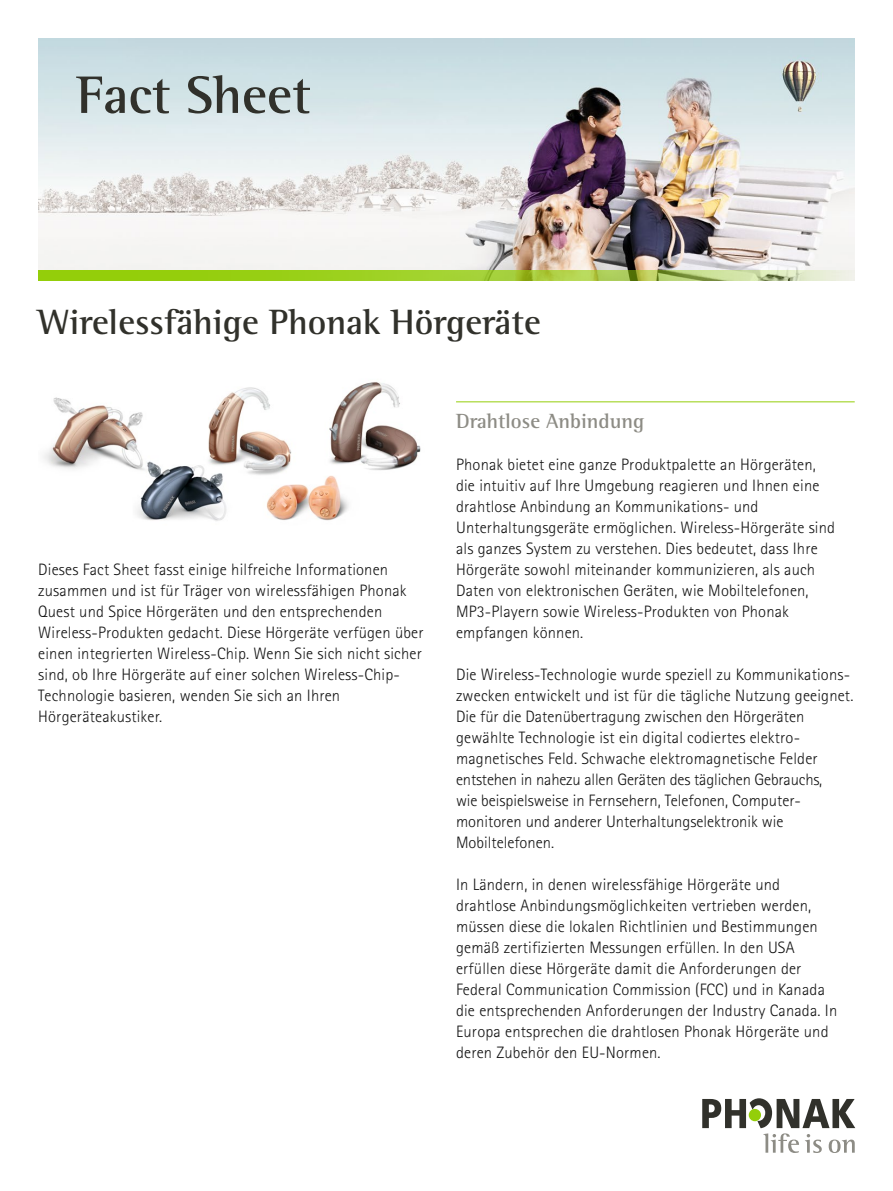
<style>
.page{position:relative;width:893px;height:1191px;background:#fff}
.page>*{position:absolute;margin:0;border:0;box-sizing:border-box;transform-origin:0 0}
.PHO_Headline_36pt_Gr{font:700 54px "Rotis Semi Serif Pro";color:#31312b}
.PHO_Headline_24pt_Gr{font:700 36px "Rotis Semi Serif Pro";color:#31312b}
.PHO_Subtitle1_14pt_L{font:700 21px "Rotis Semi Serif Pro";color:#8d8c85}
.PHO_Bodycopy_11pt_Bl{font:300 16.5px/21px "Rotis Sans Serif Pro";letter-spacing:.01em;color:#141414}
</style>
<div class="page">
<svg style="left:702px;top:1098px;width:153px;height:55px"></svg>
<img style="left:38px;top:38px;width:817px;height:232px">
<svg style="left:38px;top:270px;width:817px;height:11px;background:#a7cf42"></svg>
<img style="left:43px;top:397px;width:100px;height:72px">
<img style="left:329px;top:382px;width:92px;height:88px">
<img style="left:208px;top:387px;width:84px;height:88px">
<img style="left:125px;top:449px;width:115px;height:72px">
<img style="left:254px;top:467px;width:113px;height:54px">
<hr style="left:456px;top:401px;width:399px;height:1px;background:#94ce0a">
<p class="PHO_Headline_36pt_Gr" style="left:77px;top:62px;width:236px">Fact Sheet</p>
<p class="PHO_Headline_36pt_Gr" style="left:77px;top:62px;width:342px">Phonak Insight</p>
<p class="PHO_Headline_24pt_Gr" style="left:38px;top:300px;width:504px">Wirelessfähige Phonak Hörgeräte</p>
<p class="PHO_Bodycopy_11pt_Bl" style="left:38px;top:559px;width:387px">Dieses Fact Sheet fasst einige hilfreiche Informationen zusammen und ist für Träger von wirelessfähigen Phonak Quest und Spice Hörgeräten und den entsprechenden Wireless-Produkten gedacht. Diese Hörgeräte verfügen über einen integrierten Wireless-Chip. Wenn Sie sich nicht sicher sind, ob Ihre Hörgeräte auf einer solchen Wireless-Chip-Technologie basieren, wenden Sie sich an Ihren Hörgeräteakustiker.</p>
<p class="PHO_Subtitle1_14pt_L" style="left:456px;top:408px;width:190px">Drahtlose Anbindung</p>
<p class="PHO_Bodycopy_11pt_Bl" style="left:456px;top:454px;width:381px">Phonak bietet eine ganze Produktpalette an Hörgeräten, die intuitiv auf Ihre Umgebung reagieren und Ihnen eine drahtlose Anbindung an Kommunikations- und Unterhaltungsgeräte ermöglichen. Wireless-Hörgeräte sind als ganzes System zu verstehen. Dies bedeutet, dass Ihre Hörgeräte sowohl miteinander kommunizieren, als auch Daten von elektronischen Geräten, wie Mobiltelefonen, MP3-Playern sowie Wireless-Produkten von Phonak empfangen können.</p>
<p class="PHO_Bodycopy_11pt_Bl" style="left:456px;top:664px;width:399px">Die Wireless-Technologie wurde speziell zu Kommunikations&shy;zwecken entwickelt und ist für die tägliche Nutzung geeignet.</p>
<p class="PHO_Bodycopy_11pt_Bl" style="left:456px;top:706px;width:368px">Die für die Datenübertragung zwischen den Hörgeräten gewählte Technologie ist ein digital codiertes elektro&shy;magnetisches Feld. Schwache elektromagnetische Felder entstehen in nahezu allen Geräten des täglichen Gebrauchs, wie beispielsweise in Fernsehern, Telefonen, Computer&shy;monitoren und anderer Unterhaltungselektronik wie Mobiltelefonen.</p>
<p class="PHO_Bodycopy_11pt_Bl" style="left:456px;top:874px;width:383px">In Ländern, in denen wirelessfähige Hörgeräte und drahtlose Anbindungsmöglichkeiten vertrieben werden, müssen diese die lokalen Richtlinien und Bestimmungen gemäß zertifizierten Messungen erfüllen. In den USA erfüllen diese Hörgeräte damit die Anforderungen der Federal Communication Commission (FCC) und in Kanada die entsprechenden Anforderungen der Industry Canada. In Europa entsprechen die drahtlosen Phonak Hörgeräte und deren Zubehör den EU-Normen.</p>
</div>
